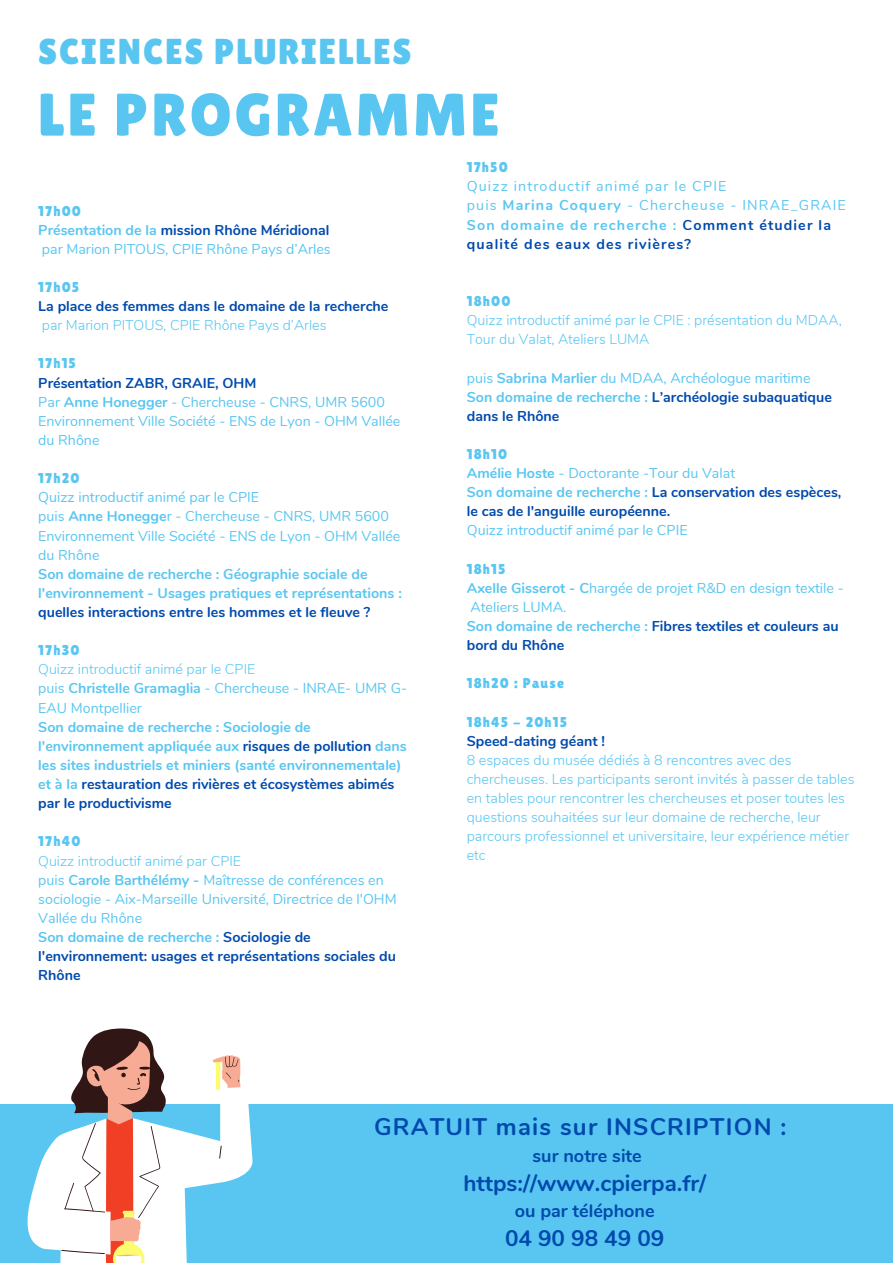
<style>
.page{position:relative;width:893px;height:1264px;background:#fff}
.page>*{position:absolute;margin:0;border:0;box-sizing:border-box;transform-origin:0 0}
.t1{font:60px "Lilita One";letter-spacing:.05em;color:#59c6f1}
.t2{font:36px "Lilita One";letter-spacing:.05em;color:#59c6f1}
.t3{font:700 24px "Nunito";letter-spacing:.05em;color:#004aad}
.t4{font:700 22.5px "Nunito";color:#004aad}
.t5{font:700 18px "Nunito";color:#004aad}
.t6{font:14.25px/19px "Nunito";color:#59c6f1}
.t7{font:700 14.25px/19px "Nunito";color:#59c6f1}
.t8{font:300 14.25px/19px "Nunito";color:#59c6f1}
.t9{font:700 14.25px/19px "Nunito";color:#004aad}
.t10{font:14.25px/19px "Nunito";letter-spacing:.08em;color:#59c6f1}
.t11{font:14.25px "Lilita One";letter-spacing:.08em;color:#59c6f1}
.s1{font-weight:700}
.s2{font-weight:700;color:#004aad}
.s3{font-weight:300}
.s4{color:#004aad}
.s5{font-weight:400}
.s6{color:#59c6f1}
.s7{font-weight:400;color:#59c6f1}
</style>
<div class="page">
<div style="left:0;top:1104px;width:892px;height:158px;background:#59c6f1"></div>
<svg style="left:27px;top:1028px;width:226px;height:234px"></svg>
<h2 class="t2" style="left:38px;top:30px;width:375px">SCIENCES PLURIELLES</h2>
<h1 class="t1" style="left:38px;top:80px;width:463px">LE PROGRAMME</h1>
<p class="t11" style="left:38px;top:202px;width:44px">17h00</p>
<p class="t6" style="left:38px;top:220px;width:294px"><span class="s1">Présentation de la</span> <span class="s2">mission Rhône Méridional </span>par Marion PITOUS, CPIE Rhône Pays d’Arles</p>
<p class="t11" style="left:38px;top:279px;width:43px">17h05</p>
<p class="t9" style="left:38px;top:297px;width:351px">La place des femmes dans le domaine de la recherche</p>
<p class="t8" style="left:42px;top:316px;width:286px">par Marion PITOUS, CPIE Rhône Pays d’Arles</p>
<p class="t11" style="left:38px;top:355px;width:39px">17h15</p>
<p class="t6" style="left:38px;top:373px;width:363px"><span class="s2">Présentation ZABR, GRAIE, OHM<br></span>Par <span class="s1">Anne Honegger</span> - Chercheuse - CNRS, UMR 5600<br>Environnement Ville Société - ENS de Lyon - OHM Vallée du Rhône</p>
<p class="t11" style="left:38px;top:470px;width:43px">17h20</p>
<p class="t6" style="left:38px;top:488px;width:363px">Quizz introductif animé par le CPIE<br>puis <span class="s1">Anne Honegge</span>r - Chercheuse - CNRS, UMR 5600<br>Environnement Ville Société - ENS de Lyon - OHM Vallée du Rhône</p>
<p class="t7" style="left:38px;top:564px;width:365px">Son domaine de recherche : Géographie sociale de l'environnement - Usages pratiques et représentations :</p>
<p class="t9" style="left:38px;top:602px;width:333px">quelles interactions entre les hommes et le fleuve ?</p>
<p class="t11" style="left:38px;top:642px;width:43px">17h30</p>
<p class="t6" style="left:38px;top:660px;width:370px"><span class="s3">Quizz introductif animé par le CPIE<br></span>puis <span class="s1">Christelle Gramaglia</span> - Chercheuse - INRAE- UMR G-<br>EAU Montpellier</p>
<p class="t7" style="left:38px;top:717px;width:370px">Son domaine de recherche : Sociologie de l'environnement appliquée aux <span class="s4">risques de pollution</span> dans les sites industriels et miniers (santé environnementale) et à la <span class="s4">restauration des rivières et écosystèmes abimés par le productivisme</span></p>
<p class="t11" style="left:38px;top:833px;width:44px">17h40</p>
<p class="t6" style="left:38px;top:851px;width:360px"><span class="s3">Quizz introductif animé par CPIE<br></span>puis <span class="s1">Carole Barthélémy -</span> Maîtresse de conférences en sociologie - Aix-Marseille Université, Directrice de l'OHM Vallée du Rhône<br><span class="s1">Son domaine de recherche :</span> <span class="s2">Sociologie de l'environnement: usages et représentations sociales du Rhône</span></p>
<p class="t11" style="left:467px;top:159px;width:43px">17h50</p>
<p class="t10" style="left:467px;top:177px;width:380px">Quizz introductif animé par le CPIE<br>puis <span class="s1">Marina Coquery</span> - Chercheuse - INRAE_GRAIE <span class="s1">Son domaine de recherche :</span> <span class="s2">Comment étudier la qualité des eaux des rivières?</span></p>
<p class="t11" style="left:467px;top:293px;width:45px">18h00</p>
<p class="t8" style="left:467px;top:311px;width:376px">Quizz introductif animé par le CPIE : présentation du MDAA,<br>Tour du Valat, Ateliers LUMA</p>
<p class="t7" style="left:467px;top:368px;width:366px"><span class="s5">puis</span> Sabrina Marlier <span class="s5">du MDAA, Archéologue maritime<br></span>Son domaine de recherche : <span class="s4">L’archéologie subaquatique dans le Rhône</span></p>
<p class="t11" style="left:467px;top:446px;width:42px">18h10</p>
<p class="t9" style="left:467px;top:464px;width:376px"><span class="s6">Amélie Hoste</span> <span class="s7">- Doctorante -Tour du Valat<br></span><span class="s6">Son domaine de recherche :</span> La conservation des espèces, le cas de l'anguille européenne.</p>
<p class="t6" style="left:467px;top:521px;width:222px">Quizz introductif animé par le CPIE</p>
<p class="t11" style="left:467px;top:560px;width:40px">18h15</p>
<p class="t6" style="left:467px;top:578px;width:378px"><span class="s1">Axelle Gisserot - C</span>hargée de projet R&amp;D en design textile - Ateliers LUMA.<br><span class="s1">Son domaine de recherche :</span> <span class="s2">Fibres textiles et couleurs au bord du Rhône</span></p>
<p class="t11" style="left:467px;top:675px;width:99px">18h20 : Pause</p>
<p class="t11" style="left:467px;top:713px;width:102px">18h45 - 20h15</p>
<p class="t9" style="left:467px;top:731px;width:140px">Speed-dating géant !</p>
<p class="t8" style="left:467px;top:750px;width:389px">8 espaces du musée dédiés à 8 rencontres avec des chercheuses. Les participants seront invités à passer de tables en tables pour rencontrer les chercheuses et poser toutes les questions souhaitées sur leur domaine de recherche, leur parcours professionnel et universitaire, leur expérience métier etc</p>
<h3 class="t3" style="left:374px;top:1110px;width:414px">GRATUIT mais sur INSCRIPTION :</h3>
<p class="t5" style="left:532px;top:1143px;width:111px">sur notre site</p>
<h3 class="t4" style="left:463px;top:1168px;width:244px">https://www.cpierpa.fr/</h3>
<p class="t5" style="left:514px;top:1198px;width:141px">ou par téléphone</p>
<h3 class="t4" style="left:505px;top:1223px;width:161px">04 90 98 49 09</h3>
</div>
